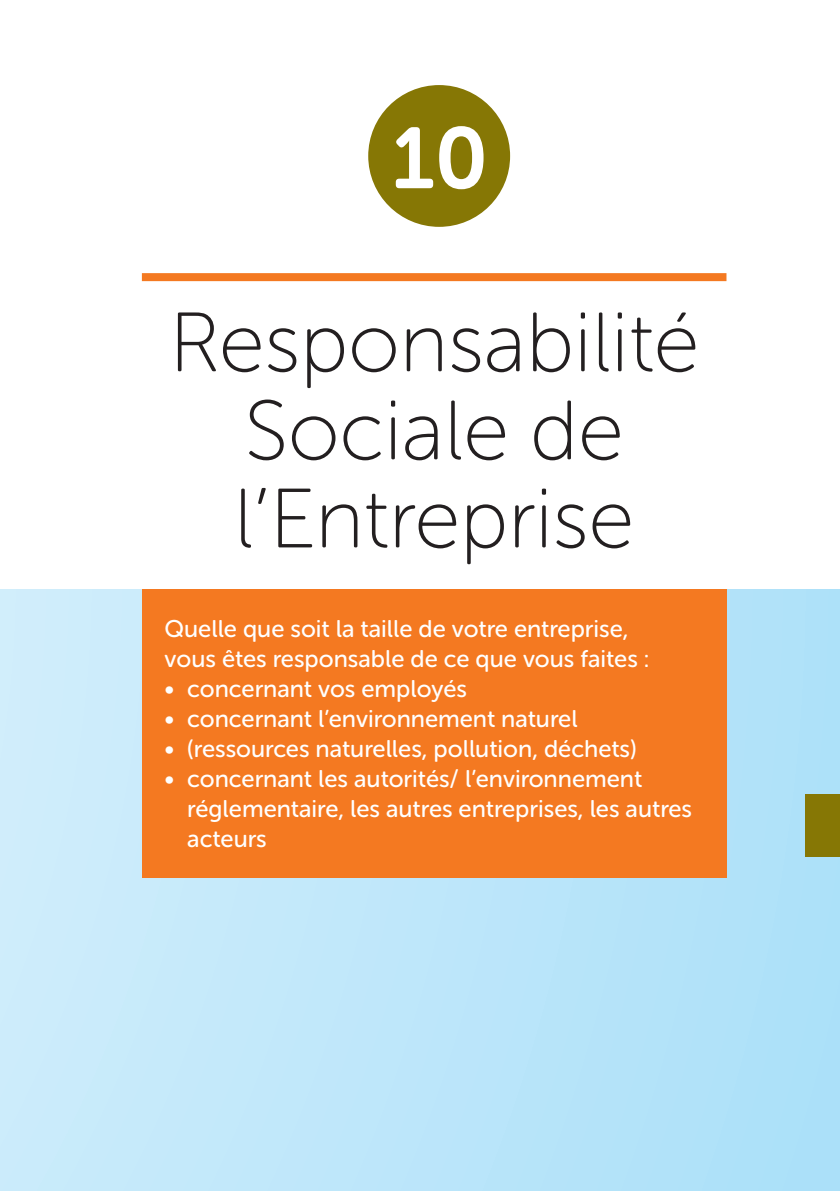
<style>
.page{position:relative;width:840px;height:1191px;background:#fff}
.page>*{position:absolute;margin:0;border:0;box-sizing:border-box;transform-origin:0 0}
.t1{font:86px "Museo Sans Rounded 700";color:#fff}
.t2{font:84px/88px "Museo Sans Rounded 100";color:#231f20;text-align:center}
.t3{font:24px/30px "Museo Sans Rounded 500";color:#fff}
</style>
<div class="page">
<div style="left:0;top:589px;width:839px;height:602px;background:linear-gradient(to right,#ceecfa,#acdff7)"></div>
<div style="left:142px;top:589px;width:584px;height:288px;background:#f47921"></div>
<div style="left:368px;top:85px;width:142px;height:142px;background:#867705;border-radius:50%"></div>
<div style="left:142px;top:273px;width:584px;height:8px;background:#f47921"></div>
<div style="left:805px;top:794px;width:34px;height:63px;background:#867705"></div>
<h1 class="t1" style="left:392px;top:111px;width:97px">10</h1>
<h2 class="t2" style="left:169px;top:299px;width:531px">Responsabilité<br>Sociale de l’Entreprise</h2>
<p class="t3" style="left:164px;top:614px;width:486px">Quelle que soit la taille de votre entreprise, vous êtes responsable de ce que vous faites :</p>
<p class="t3" style="left:164px;top:674px;width:304px">• concernant vos employés</p>
<p class="t3" style="left:164px;top:704px;width:414px">• concernant l’environnement naturel</p>
<p class="t3" style="left:164px;top:734px;width:473px">• (ressources naturelles, pollution, déchets)</p>
<p class="t3" style="left:187px;top:764px;width:506px;text-indent:-23px">• concernant les autorités/ l’environnement réglementaire, les autres entreprises, les autres acteurs</p>
</div>
